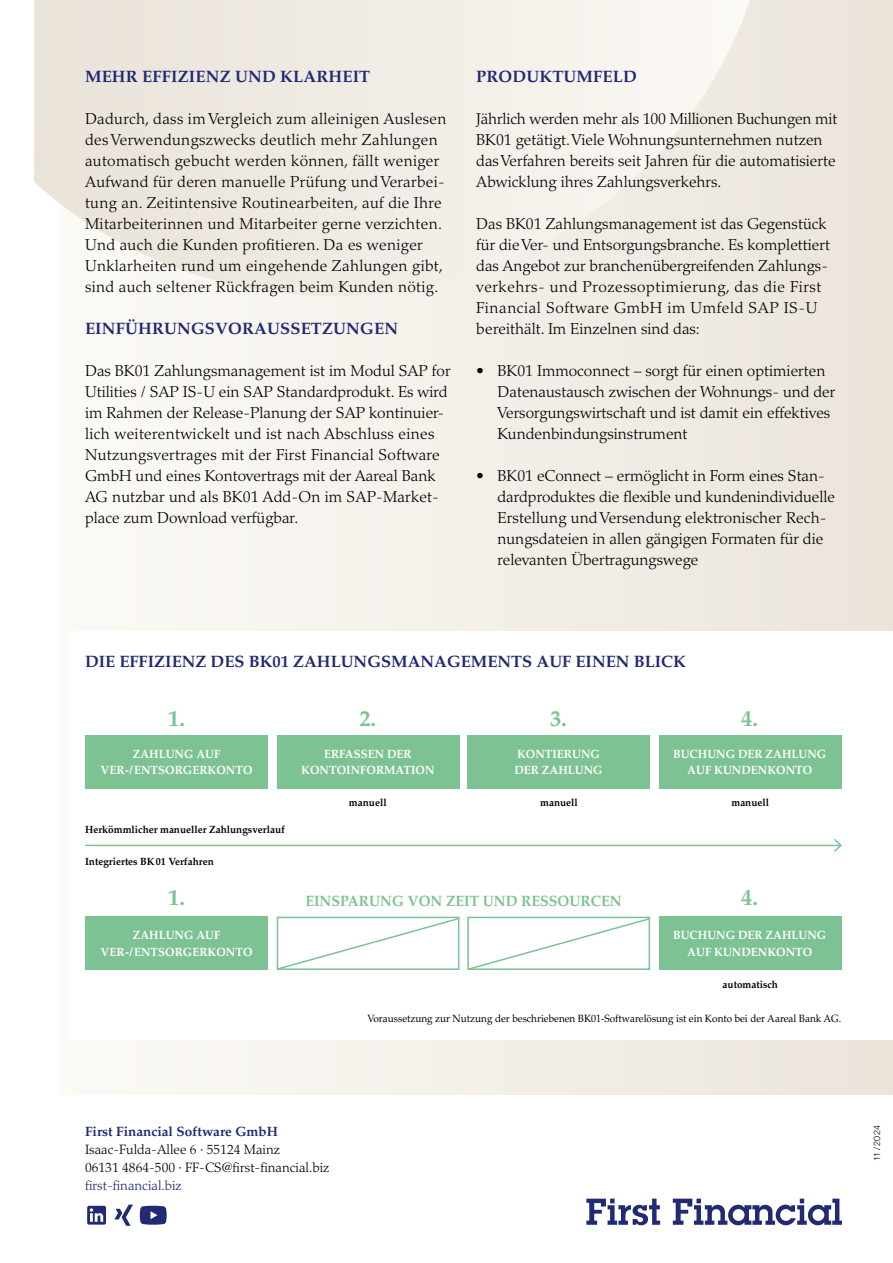
<style>
.page{position:relative;width:893px;height:1263px;background:#fff}
.page>*{position:absolute;margin:0;border:0;box-sizing:border-box;transform-origin:0 0}
.t1{font:700 22.5px "Palatino LT Std";color:#7cc293}
.t2{font:700 16.5px "Palatino LT Std";letter-spacing:.01em;color:#212a72}
.t3{font:300 15.75px/21px "Palatino LT Std";color:#000}
.t4{font:300 15.75px/21px "Palatino LT Std";letter-spacing:.02em;color:#000}
.t5{font:700 15px "Palatino LT Std";color:#7cc293;scale:.95 1}
.t6{font:300 13.5px/18px "Palatino LT Std";color:#000}
.t7{font:700 13.5px "Palatino LT Std";color:#212a72}
.t8{font:300 13.5px "Palatino LT Std";color:#212a72}
.t9{font:700 12px/16.5px "Palatino LT Std";color:#fff;text-align:center;scale:.95 1}
.t10{font:700 10.5px "Palatino LT Std";color:#000;scale:.95 1}
.t11{font:10.5px "Palatino LT Std";color:#000;scale:.95 1}
.t12{font:300 9px "Helvetica Neue LT Std";letter-spacing:.005em;color:#000}
</style>
<div class="page">
<div style="left:61px;top:0;width:832px;height:1094px;background:linear-gradient(to right,#fcfaf6,#ebe4dc)"></div>
<svg style="left:34px;top:0;width:716px;height:330px"></svg>
<svg style="left:586px;top:1198px;width:74px;height:27px"></svg>
<svg style="left:673px;top:1198px;width:169px;height:27px"></svg>
<div style="left:68px;top:631px;width:825px;height:409px;background:#fff"></div>
<div style="left:85px;top:735px;width:183px;height:53px;background:#7cc293"></div>
<div style="left:85px;top:917px;width:183px;height:53px;background:#7cc293"></div>
<div style="left:467px;top:735px;width:183px;height:53px;background:#7cc293"></div>
<div style="left:277px;top:735px;width:182px;height:53px;background:#7cc293"></div>
<div style="left:659px;top:735px;width:182px;height:53px;background:#7cc293"></div>
<div style="left:659px;top:917px;width:182px;height:53px;background:#7cc293"></div>
<svg style="left:140px;top:1206px;width:27px;height:19px"></svg>
<svg style="left:87px;top:1206px;width:19px;height:18px"></svg>
<svg style="left:115px;top:1204px;width:18px;height:22px"></svg>
<hr style="left:86px;top:845px;width:755px;height:1px;background:#7cc293">
<svg style="left:833px;top:839px;width:9px;height:13px"></svg>
<svg style="left:276px;top:917px;width:184px;height:53px"></svg>
<svg style="left:467px;top:917px;width:184px;height:53px"></svg>
<p class="t2" style="left:85px;top:67px;width:287px">MEHR EFFIZIENZ UND KLARHEIT</p>
<p class="t4" style="left:85px;top:109px;width:363px">Dadurch, dass im Vergleich zum alleinigen Auslesen des Verwendungszwecks deutlich mehr Zahlungen automatisch gebucht werden können, fällt weniger Aufwand für deren manuelle Prüfung und Verarbei&shy;tung an. Zeitintensive Routinearbeiten, auf die Ihre Mitarbeiterinnen und Mitarbeiter gerne verzichten.<br>Und auch die Kunden profitieren. Da es weniger Unklarheiten rund um eingehende Zahlungen gibt, sind auch seltener Rückfragen beim Kunden nötig.</p>
<p class="t2" style="left:85px;top:319px;width:315px">EINFÜHRUNGSVORAUSSETZUNGEN</p>
<p class="t3" style="left:85px;top:361px;width:367px">Das BK01 Zahlungsmanagement ist im Modul SAP for Utilities / SAP IS-U ein SAP Standardprodukt. Es wird im Rahmen der Release-Planung der SAP kontinuier&shy;lich weiterentwickelt und ist nach Abschluss eines Nutzungsvertrages mit der First Financial Software GmbH und eines Kontovertrags mit der Aareal Bank AG nutzbar und als BK01 Add-On im SAP-Market&shy;place zum Download verfügbar.</p>
<p class="t2" style="left:476px;top:67px;width:162px">PRODUKTUMFELD</p>
<p class="t3" style="left:476px;top:109px;width:363px">Jährlich werden mehr als 100 Millionen Buchungen mit BK01 getätigt. Viele Wohnungsunternehmen nutzen das Verfahren bereits seit Jahren für die automatisierte Abwicklung ihres Zahlungsverkehrs.</p>
<p class="t3" style="left:476px;top:214px;width:355px">Das BK01 Zahlungsmanagement ist das Gegenstück für die Ver- und Entsorgungsbranche. Es komplettiert das Angebot zur branchenübergreifenden Zahlungs&shy;verkehrs- und Prozessoptimierung, das die First Financial Software GmbH im Umfeld SAP IS-U bereithält. Im Einzelnen sind das:</p>
<p class="t3" style="left:497px;top:361px;width:339px;text-indent:-21px">• BK01 Immoconnect – sorgt für einen optimierten Datenaustausch zwischen der Wohnungs- und der Versorgungswirtschaft und ist damit ein effektives Kundenbindungsinstrument</p>
<p class="t3" style="left:497px;top:466px;width:339px;text-indent:-21px">• BK01 eConnect – ermöglicht in Form eines Stan&shy;dardproduktes die flexible und kundenindividuelle Erstellung und Versendung elektronischer Rech&shy;nungsdateien in allen gängigen Formaten für die relevanten Übertragungswege</p>
<p class="t2" style="left:85px;top:652px;width:602px">DIE EFFIZIENZ DES BK01 ZAHLUNGSMANAGEMENTS AUF EINEN BLICK</p>
<h1 class="t1" style="left:168px;top:705px;width:18px">1.</h1>
<h1 class="t1" style="left:359px;top:705px;width:18px">2.</h1>
<h1 class="t1" style="left:550px;top:705px;width:18px">3.</h1>
<h1 class="t1" style="left:741px;top:705px;width:18px">4.</h1>
<p class="t9" style="left:101px;top:745px;width:161px">ZAHLUNG AUF<br>VER-/ENTSORGERKONTO</p>
<p class="t9" style="left:514px;top:745px;width:94px;text-align:left">KONTIERUNG<br>DER ZAHLUNG</p>
<p class="t9" style="left:301px;top:745px;width:142px">ERFASSEN DER<br>KONTOINFORMATION</p>
<p class="t9" style="left:673px;top:745px;width:163px">BUCHUNG DER ZAHLUNG<br>AUF KUNDENKONTO</p>
<p class="t10" style="left:349px;top:796px;width:41px">manuell</p>
<p class="t10" style="left:540px;top:796px;width:41px">manuell</p>
<p class="t10" style="left:731px;top:796px;width:41px">manuell</p>
<p class="t10" style="left:85px;top:823px;width:212px">Herkömmlicher manueller Zahlungsverlauf</p>
<p class="t10" style="left:85px;top:855px;width:137px">Integriertes BK01 Verfahren</p>
<h1 class="t1" style="left:168px;top:884px;width:18px">1.</h1>
<p class="t5" style="left:305px;top:892px;width:335px">EINSPARUNG VON ZEIT UND RESSOURCEN</p>
<h1 class="t1" style="left:741px;top:884px;width:18px">4.</h1>
<p class="t9" style="left:101px;top:927px;width:161px">ZAHLUNG AUF<br>VER-/ENTSORGERKONTO</p>
<p class="t9" style="left:673px;top:927px;width:163px">BUCHUNG DER ZAHLUNG<br>AUF KUNDENKONTO</p>
<p class="t10" style="left:723px;top:978px;width:60px">automatisch</p>
<p class="t11" style="left:367px;top:1012px;width:500px">Voraussetzung zur Nutzung der beschriebenen BK01-Softwarelösung ist ein Konto bei der Aareal Bank AG.</p>
<p class="t7" style="left:85px;top:1123px;width:195px">First Financial Software GmbH</p>
<p class="t6" style="left:85px;top:1140px;width:246px">Isaac-Fulda-Allee 6 · 55124 Mainz<br>06131 4864-500 · FF-CS@first-financial.biz</p>
<p class="t8" style="left:85px;top:1177px;width:98px">first-financial.biz</p>
<p class="t12" style="left:871px;top:1161px;width:37px;rotate:-90deg">11 /2024</p>
</div>
